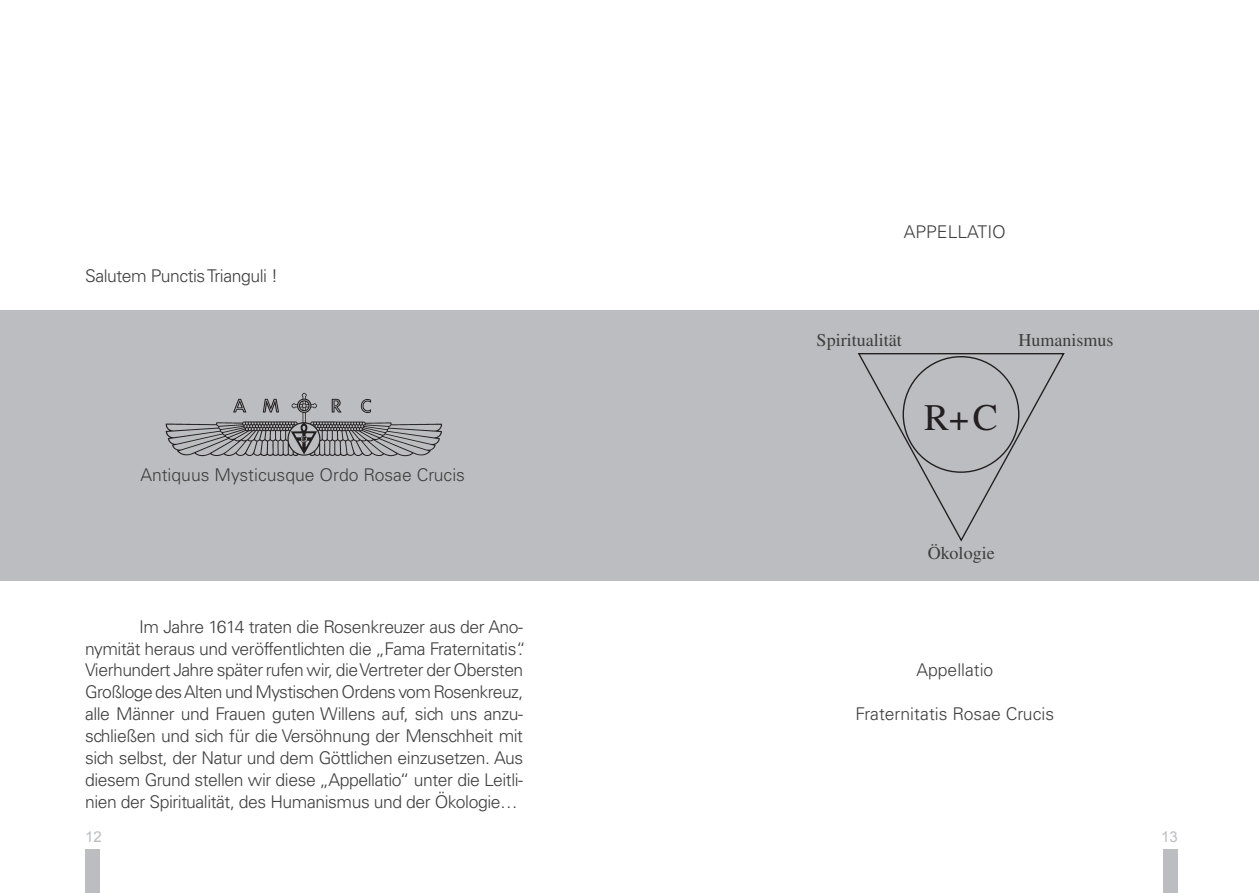
<style>
.page{position:relative;width:1259px;height:893px;background:#fff}
.page>*{position:absolute;margin:0;border:0;box-sizing:border-box;transform-origin:0 0}
.Texte_App_Pra{font:37.5px "Times";color:#231f20}
.Texte_App_Pra-2{font:18px "Times";color:#3e3e3f}
.t1{font:300 17.55px/21.9px "Univers";letter-spacing:-.025em;color:#3e3e3f}
.t2{font:300 17.55px "Univers";color:#3e3e3f}
.t3{font:15px "Arial";color:#bcbdc0}
</style>
<div class="page">
<div style="left:85px;top:849px;width:14px;height:44px;background:#bcbdc0"></div>
<div style="left:1163px;top:849px;width:14px;height:44px;background:#bcbdc0"></div>
<div style="left:0;top:310px;width:1259px;height:270px;background:#bcbdc0"></div>
<img style="left:166px;top:392px;width:276px;height:65px">
<svg style="left:857px;top:353px;width:208px;height:189px"></svg>
<p class="t1" style="left:85px;top:265px;width:194px">Salutem Punctis Trianguli !</p>
<p class="t2" style="left:140px;top:464px;width:326px">Antiquus Mysticusque Ordo Rosae Crucis</p>
<p class="t1" style="left:85px;top:615px;width:442px;text-indent:54px">Im Jahre 1614 traten die Rosenkreuzer aus der Ano&shy;nymität heraus und veröffentlichten die „Fama Fraternitatis“.<br>Vierhundert Jahre später rufen wir, die Vertreter der Obersten Großloge des Alten und Mystischen Ordens vom Rosenkreuz, alle Männer und Frauen guten Willens auf, sich uns anzu&shy;schließen und sich für die Versöhnung der Menschheit mit sich selbst, der Natur und dem Göttlichen einzusetzen. Aus diesem Grund stellen wir diese „Appellatio“ unter die Leitli&shy;nien der Spiritualität, des Humanismus und der Ökologie…</p>
<p class="t2" style="left:904px;top:222px;width:104px">APPELLATIO</p>
<p class="Texte_App_Pra-2" style="left:816px;top:330px;width:87px">Spiritualität</p>
<p class="Texte_App_Pra-2" style="left:1018px;top:330px;width:97px">Humanismus</p>
<p class="Texte_App_Pra" style="left:924px;top:396px;width:75px">R+C</p>
<p class="Texte_App_Pra-2" style="left:928px;top:543px;width:68px">Ökologie</p>
<p class="t2" style="left:916px;top:660px;width:79px">Appellatio</p>
<p class="t2" style="left:855px;top:703px;width:200px">Fraternitatis Rosae Crucis</p>
<p class="t3" style="left:85px;top:827px;width:18px">12</p>
<p class="t3" style="left:1161px;top:827px;width:18px">13</p>
</div>
